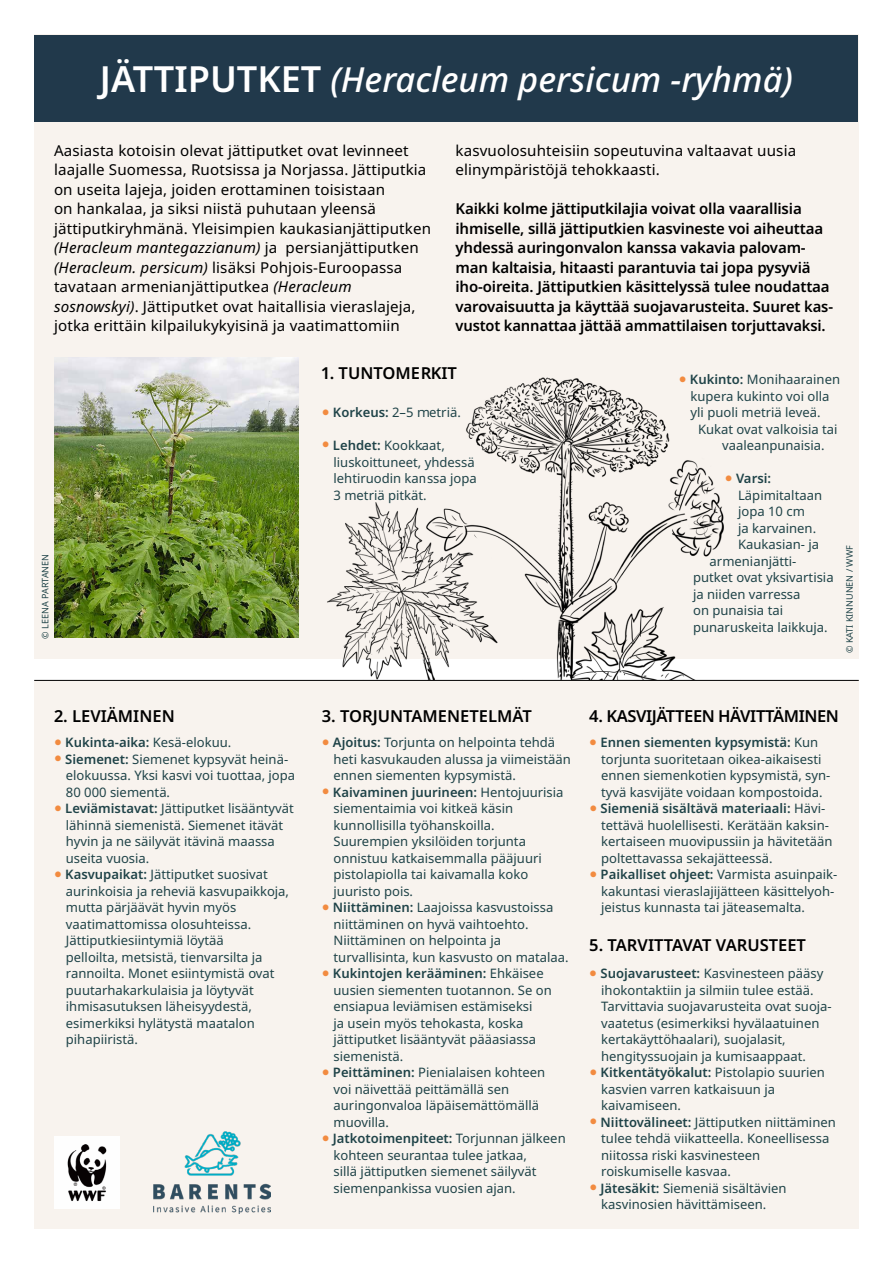
<style>
.page{position:relative;width:893px;height:1263px;background:#fff}
.page>*{position:absolute;margin:0;border:0;box-sizing:border-box;transform-origin:0 0}
.t1{font:italic 500 34.5px "Noto Sans";color:#fff}
.t2{font:600 16.5px "Noto Sans";color:#000}
.t3{font:600 16.5px "Noto Sans";letter-spacing:-.025em;color:#000}
.t4{font:15px/19.5px "Noto Sans";letter-spacing:.01em;color:#000}
.t5{font:600 15px/19.5px "Noto Sans";letter-spacing:-.01em;color:#000}
.t6{font:13.05px/16.5px "Noto Sans";color:#1f4348}
.t7{font:600 13.05px "Noto Sans";color:#1f4348}
.t8{font:13.05px "Georgia";color:#f28b40}
.t9{font:9px "Noto Sans";color:#1f4348}
.s1{font-weight:600;font-style:normal;font-size:36px}
.s2{font-style:italic}
.s3{font-weight:600}
.s4{font-weight:400}
</style>
<div class="page">
<div style="left:34px;top:34px;width:825px;height:624px;background:#f8f3ee"></div>
<div style="left:34px;top:680px;width:825px;height:549px;background:#f8f3ee"></div>
<div style="left:35px;top:35px;width:823px;height:86px;background:#21394b"></div>
<img style="left:55px;top:1136px;width:64px;height:73px">
<img style="left:153px;top:1131px;width:117px;height:83px">
<img style="left:55px;top:358px;width:244px;height:280px">
<hr style="left:34px;top:680px;width:825px;height:1px;background:#000">
<img style="left:466px;top:377px;width:275px;height:303px">
<img style="left:319px;top:486px;width:204px;height:195px">
<h1 class="t1" style="left:100px;top:55px;width:695px"><span class="s1">JÄTTIPUTKET</span> (Heracleum persicum -ryhmä(</h1>
<p class="t4" style="left:54px;top:141px;width:356px">Aasiasta kotoisin olevat jättiputket ovat levinneet</p>
<p class="t4" style="left:54px;top:160px;width:374px">laajalle Suomessa, Ruotsissa ja Norjassa. Jättiputkia</p>
<p class="t4" style="left:54px;top:180px;width:333px">on useita lajeja, joiden erottaminen toisistaan</p>
<p class="t4" style="left:54px;top:199px;width:323px">on hankalaa ja, siksi niistä puhutaan yleensä</p>
<p class="t4" style="left:54px;top:219px;width:379px">jättiputkiryhmänä. Yleisimpien kaukasianjättiputken</p>
<p class="t4" style="left:286px;top:238px;width:135px">persianjättiputken</p>
<p class="t4" style="left:54px;top:238px;width:363px"><span class="s2">(Heracleum mantegazzianum)</span> ja<br><span class="s2">(Heracleum. persicum)</span> lisäksi Pohjois-Euroopassa tavataan armenianjättiputkea <span class="s2">(Heracleum sosnowskyi</span> .<span class="s2">)</span> Jättiputket ovat haitallisia vieraslajeja, jotka erittäin kilpailukykyisinä ja vaatimattomiin</p>
<p class="t4" style="left:455px;top:141px;width:342px">kasvuolosuhteisiin sopeutuvina valtaavat uusia elinympäristöjä tehokkaasti.</p>
<p class="t5" style="left:455px;top:199px;width:369px">Kaikki kolme jättiputkilajia voivat olla vaarallisia ihmiselle, sillä jättiputkien kasvineste voi aiheuttaa</p>
<p class="t5" style="left:455px;top:258px;width:357px">man kaltaisia, hitaasti parantuvia tai jopa pysyviä</p>
<p class="t5" style="left:455px;top:238px;width:352px">yhdessä auringonvalon kanssa vakavia palovam-</p>
<p class="t5" style="left:455px;top:277px;width:376px">iho-oireita. Jättiputkien käsittelyssä tulee noudattaa</p>
<p class="t5" style="left:455px;top:316px;width:372px">vustot kannattaa jättää ammattilaisen torjuttavaksi.</p>
<p class="t5" style="left:455px;top:297px;width:379px">varovaisuutta ja käyttää suojavarusteita. Suuret kas-</p>
<p class="t9" style="left:39px;top:638px;width:86px;rotate:-90deg">© LEENA PARTANEN</p>
<p class="t2" style="left:322px;top:362px;width:137px">1. TUNTOMERKIT</p>
<p class="t6" style="left:333px;top:404px;width:129px"><span class="s3">Korkeus</span> 5–2<span class="s3">:</span> metriä.</p>
<p class="t8" style="left:322px;top:401px;width:9px">●</p>
<p class="t6" style="left:333px;top:437px;width:113px"><span class="s3">Lehdet:</span> Kookkaat,</p>
<p class="t8" style="left:322px;top:434px;width:9px">●</p>
<p class="t6" style="left:334px;top:454px;width:145px">liuskoittuneet, yhdessä lehtiruodin kanssa jopa<br>3 metriä pitkät.</p>
<p class="t6" style="left:690px;top:371px;width:152px"><span class="s3">Kukinto:</span> Monihaarainen</p>
<p class="t8" style="left:679px;top:368px;width:9px">●</p>
<p class="t6" style="left:691px;top:388px;width:140px">kupera kukinto voi olla</p>
<p class="t6" style="left:691px;top:404px;width:131px">yli puoli metriä leveä.</p>
<p class="t6" style="left:698px;top:421px;width:141px">Kukat ovat valkoisia tai</p>
<p class="t6" style="left:722px;top:437px;width:104px">vaaleanpunaisia.</p>
<p class="t7" style="left:736px;top:469px;width:37px">Varsi:</p>
<p class="t8" style="left:725px;top:467px;width:9px">●</p>
<p class="t6" style="left:738px;top:487px;width:85px">Läpimitaltaan jopa 10 cm<br>ja karvainen.<br>Kaukasian ja-</p>
<p class="t6" style="left:693px;top:569px;width:142px">putket ovat yksivartisia</p>
<p class="t6" style="left:710px;top:553px;width:87px">armenianjätti-</p>
<p class="t6" style="left:693px;top:586px;width:136px">ja niiden varressa<br>on punaisia tai punaruskeita laikkuja.</p>
<p class="t9" style="left:843px;top:653px;width:109px;rotate:-90deg">© KATI KINNUNEN / WWF</p>
<p class="t2" style="left:54px;top:704px;width:122px">2. LEVIÄMINEN</p>
<p class="t7" style="left:65px;top:733px;width:168px">Kukinta-aika: <span class="s4">Kesä-elokuu.</span></p>
<p class="t8" style="left:54px;top:731px;width:9px">●</p>
<p class="t2" style="left:322px;top:704px;width:212px">3. TORJUNTAMENETELMÄT</p>
<p class="t6" style="left:333px;top:734px;width:224px"><span class="s3">Ajoitus:</span> Torjunta on helpointa tehdä</p>
<p class="t8" style="left:322px;top:731px;width:9px">●</p>
<p class="t3" style="left:589px;top:704px;width:251px">4. KASVIJÄTTEEN HÄVITTÄMINEN</p>
<p class="t7" style="left:601px;top:733px;width:219px">Ennen siementen kypsymistä: <span class="s4">Kun</span></p>
<p class="t8" style="left:589px;top:731px;width:9px">●</p>
<p class="t6" style="left:65px;top:751px;width:224px"><span class="s3">Siemenet:</span> Siemenet kypsyvät heinä-</p>
<p class="t8" style="left:54px;top:748px;width:9px">●</p>
<p class="t6" style="left:66px;top:767px;width:231px">elokuussa. Yksi kasvi voi tuottaa, jopa</p>
<p class="t6" style="left:65px;top:784px;width:230px">80 000 siementä.<br><span class="s3">Leviämistavat:</span> Jättiputket lisääntyvät</p>
<p class="t8" style="left:54px;top:797px;width:9px">●</p>
<p class="t6" style="left:65px;top:817px;width:219px">lähinnä siemenistä. Siemenet itävät hyvin ja ne säilyvät itävinä maassa useita vuosia.<br><span class="s3">Kasvupaikat:</span> Jättiputket suosivat</p>
<p class="t8" style="left:54px;top:863px;width:9px">●</p>
<p class="t6" style="left:66px;top:883px;width:225px">aurinkoisia ja reheviä kasvupaikkoja, mutta pärjäävät hyvin myös vaatimattomissa olosuhteissa.<br>Jättiputkiesiintymiä löytää<br>pelloilta, metsistä, tienvarsilta ja rannoilta. Monet esiintymistä ovat puutarhakarkulaisia ja löytyvät ihmisasutuksen läheisyydestä, esimerkiksi hylätystä maatalon pihapiiristä.</p>
<p class="t6" style="left:333px;top:751px;width:239px">heti kasvukauden alussa ja viimeistään ennen siementen kypsymistä.<br><span class="s3">Kaivaminen juurineen:</span> Hentojuurisia</p>
<p class="t8" style="left:322px;top:781px;width:9px">●</p>
<p class="t6" style="left:333px;top:800px;width:222px">siementaimia voi kitkeä käsin kunnollisilla työhanskoilla.<br>Suurempien yksilöiden torjunta onnistuu katkaisemmalla pääjuuri pistolapiolla tai kaivamalla koko juuristo pois.<br><span class="s3">Niittäminen:</span> Laajoissa kasvustoissa</p>
<p class="t8" style="left:322px;top:896px;width:9px">●</p>
<p class="t6" style="left:333px;top:916px;width:237px">niittäminen on hyvä vaihtoehto.<br>Niittäminen on helpointa ja turvallisinta, kun kasvusto on matalaa.<br><span class="s3">Kukintojen kerääminen:</span> Ehkäisee</p>
<p class="t8" style="left:322px;top:962px;width:9px">●</p>
<p class="t6" style="left:333px;top:982px;width:220px">uusien siementen tuotannon. Se on ensiapua leviämisen estämiseksi<br>ja usein myös tehokasta, koska jättiputket lisääntyvät pääasiassa siemenistä.<br><span class="s3">Peittäminen:</span> Pienialaisen kohteen</p>
<p class="t8" style="left:322px;top:1061px;width:9px">●</p>
<p class="t6" style="left:601px;top:751px;width:222px">torjunta suoritetaan oikea-aikaisesti</p>
<p class="t6" style="left:601px;top:784px;width:223px">tyvä kasvijäte voidaan kompostoida.</p>
<p class="t6" style="left:601px;top:767px;width:231px">ennen siemenkotien kypsymistä, syn-</p>
<p class="t7" style="left:601px;top:799px;width:226px">Siemeniä sisältävä materiaali: <span class="s4">Hävi-</span></p>
<p class="t8" style="left:589px;top:797px;width:9px">●</p>
<p class="t6" style="left:601px;top:817px;width:229px">tettävä huolellisesti. Kerätään kaksin-</p>
<p class="t6" style="left:601px;top:833px;width:233px">kertaiseen muovipussiin ja hävitetään</p>
<p class="t6" style="left:601px;top:850px;width:173px">poltettavassa sekajätteessä.</p>
<p class="t6" style="left:601px;top:899px;width:205px">jeistus kunnasta tai jäteasemalta.</p>
<p class="t7" style="left:601px;top:865px;width:238px">Paikalliset ohjeet: <span class="s4">Varmista asuinpaik-</span></p>
<p class="t8" style="left:589px;top:863px;width:9px">●</p>
<p class="t6" style="left:601px;top:883px;width:235px">kakuntasi vieraslajijätteen käsittelyoh-</p>
<p class="t2" style="left:589px;top:933px;width:218px">5. TARVITTAVAT VARUSTEET</p>
<p class="t6" style="left:601px;top:965px;width:224px"><span class="s3">Suojavarusteet:</span> Kasvinesteen pääsy</p>
<p class="t8" style="left:589px;top:962px;width:9px">●</p>
<p class="t6" style="left:601px;top:982px;width:214px">ihokontaktiin ja silmiin tulee estää.</p>
<p class="t6" style="left:601px;top:1015px;width:220px">vaatetus (esimerkiksi hyvälaatuinen</p>
<p class="t6" style="left:601px;top:998px;width:231px">Tarvittavia suojavarusteita ovat suoja-</p>
<p class="t6" style="left:601px;top:1031px;width:226px">kertakäyttöhaalari ,) suojalasit, hengityssuojain ja kumisaappaat.<br><span class="s3">Kitkentätyökalut:</span> Pistolapio suurien</p>
<p class="t8" style="left:589px;top:1061px;width:9px">●</p>
<p class="t6" style="left:333px;top:1081px;width:234px">voi näivettää peittämällä sen auringonvaloa läpäisemättömällä muovilla.<br><span class="s3">Jatkotoimenpiteet:</span> Torjunnan jälkeen</p>
<p class="t8" style="left:322px;top:1127px;width:9px">●</p>
<p class="t6" style="left:334px;top:1147px;width:204px">kohteen seurantaa tulee jatkaa, sillä jättiputken siemenet säilyvät siemenpankissa vuosien ajan.</p>
<p class="t6" style="left:601px;top:1081px;width:237px">kasvien varren katkaisuun ja kaivamiseen.<br><span class="s3">Niittovälineet:</span> Jättiputken niittäminen</p>
<p class="t8" style="left:589px;top:1111px;width:9px">●</p>
<p class="t6" style="left:601px;top:1130px;width:230px">tulee tehdä viikatteella. Koneellisessa niitossa riski kasvinesteen roiskumiselle kasvaa.<br><span class="s3">Jätesäkit:</span> Siemeniä sisältävien</p>
<p class="t8" style="left:589px;top:1177px;width:9px">●</p>
<p class="t6" style="left:601px;top:1196px;width:167px">kasvinosien hävittämiseen.</p>
</div>
